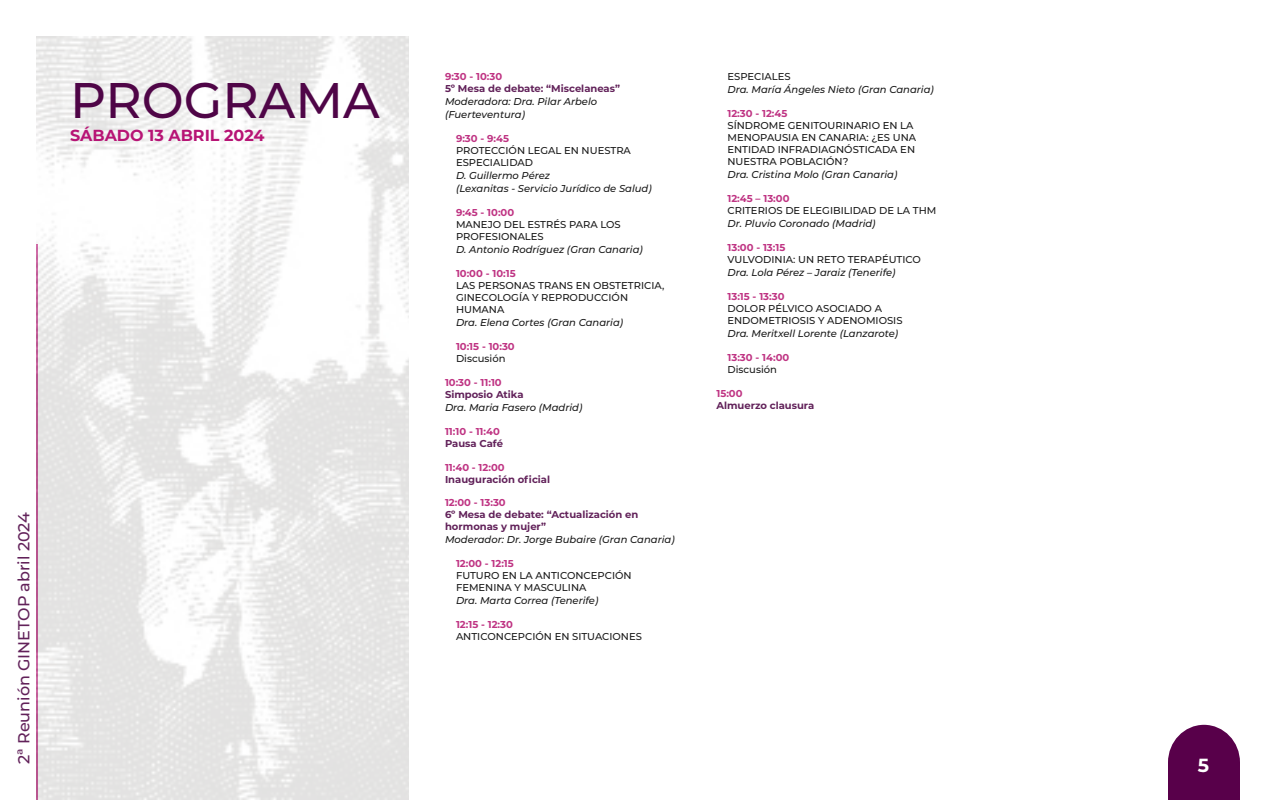
<style>
.page{position:relative;width:1280px;height:800px;background:#fff}
.page>*{position:absolute;margin:0;border:0;box-sizing:border-box;transform-origin:0 0}
.t1{font:500 50px "Montserrat";color:#4f0547}
.t2{font:700 19px "Montserrat";color:#fff}
.t3{font:500 16px "Montserrat";color:#62225a}
.t4{font:700 16px "Montserrat";color:#b71475}
.t5{font:500 10px/12px "Montserrat";color:#1a1a1a}
.t6{font:italic 500 10px/13px "Montserrat";color:#1a1a1a}
.t7{font:700 10px "Montserrat";color:#bf3483}
.t8{font:700 10px/12px "Montserrat";color:#62225a}
</style>
<div class="page">
<img style="left:36px;top:36px;width:373px;height:764px">
<svg style="left:1168px;top:725px;width:72px;height:75px"></svg>
<h1 class="t1" style="left:70px;top:66px;width:311px">PROGRAMA</h1>
<h3 class="t4" style="left:70px;top:124px;width:196px">SÁBADO 13 ABRIL 2024</h3>
<h3 class="t3" style="left:13px;top:764px;width:253px;rotate:-90deg">2ª Reunión GINETOP abril 2024</h3>
<p class="t7" style="left:445px;top:69px;width:59px">9:30 - 10:30</p>
<p class="t8" style="left:445px;top:82px;width:177px">5º Mesa de debate: “Miscelaneas”</p>
<p class="t6" style="left:445px;top:94px;width:154px">Moderadora: Dra. Pilar Arbelo (Fuerteventura)</p>
<p class="t7" style="left:456px;top:131px;width:55px">9:30 - 9:45</p>
<p class="t5" style="left:456px;top:144px;width:176px">PROTECCIÓN LEGAL EN NUESTRA<br>ESPECIALIDAD</p>
<p class="t6" style="left:456px;top:168px;width:197px">D. Guillermo Pérez<br>(Lexanitas - Servicio Jurídico de Salud)</p>
<p class="t7" style="left:456px;top:205px;width:60px">9:45 - 10:00</p>
<p class="t5" style="left:456px;top:218px;width:166px">MANEJO DEL ESTRÉS PARA LOS<br>PROFESIONALES</p>
<p class="t6" style="left:456px;top:242px;width:188px">D. Antonio Rodríguez (Gran Canaria)</p>
<p class="t7" style="left:456px;top:266px;width:61px">10:00 - 10:15</p>
<p class="t5" style="left:456px;top:279px;width:210px">LAS PERSONAS TRANS EN OBSTETRICIA,<br>GINECOLOGÍA Y REPRODUCCIÓN<br>HUMANA</p>
<p class="t6" style="left:456px;top:315px;width:169px">Dra. Elena Cortes (Gran Canaria)</p>
<p class="t7" style="left:456px;top:339px;width:60px">10:15 - 10:30</p>
<p class="t5" style="left:456px;top:352px;width:51px">Discusión</p>
<p class="t7" style="left:445px;top:375px;width:58px">10:30 - 11:10</p>
<p class="t8" style="left:445px;top:388px;width:80px">Simposio Atika</p>
<p class="t6" style="left:445px;top:400px;width:139px">Dra. Maria Fasero (Madrid)</p>
<p class="t7" style="left:445px;top:424px;width:56px">11:10 - 11:40</p>
<p class="t8" style="left:445px;top:437px;width:60px">Pausa Café</p>
<p class="t7" style="left:445px;top:460px;width:61px">11:40 - 12:00</p>
<p class="t8" style="left:445px;top:473px;width:107px">Inauguración oficial</p>
<p class="t7" style="left:445px;top:495px;width:62px">12:00 - 13:30</p>
<p class="t8" style="left:445px;top:508px;width:195px">6º Mesa de debate: “Actualización en hormonas y mujer”</p>
<p class="t6" style="left:445px;top:532px;width:231px">Moderador: Dr. Jorge Bubaire (Gran Canaria)</p>
<p class="t7" style="left:456px;top:556px;width:59px">12:00 - 12:15</p>
<p class="t5" style="left:456px;top:569px;width:177px">FUTURO EN LA ANTICONCEPCIÓN<br>FEMENINA Y MASCULINA</p>
<p class="t6" style="left:456px;top:593px;width:144px">Dra. Marta Correa (Tenerife)</p>
<p class="t7" style="left:456px;top:617px;width:58px">12:15 - 12:30</p>
<p class="t5" style="left:456px;top:630px;width:187px">ANTICONCEPCIÓN EN SITUACIONES</p>
<p class="t5" style="left:728px;top:70px;width:65px">ESPECIALES</p>
<p class="t6" style="left:728px;top:82px;width:208px">Dra. María Ángeles Nieto (Gran Canaria)</p>
<p class="t7" style="left:728px;top:106px;width:61px">12:30 - 12:45</p>
<p class="t5" style="left:728px;top:119px;width:190px">SÍNDROME GENITOURINARIO EN LA<br>MENOPAUSIA EN CANARIA: ¿ES UNA<br>ENTIDAD INFRADIAGNÓSTICADA EN<br>NUESTRA POBLACIÓN?</p>
<p class="t6" style="left:728px;top:167px;width:171px">Dra. Cristina Molo (Gran Canaria)</p>
<p class="t7" style="left:728px;top:191px;width:63px">12:45 – 13:00</p>
<p class="t5" style="left:728px;top:204px;width:210px">CRITERIOS DE ELEGIBILIDAD DE LA THM</p>
<p class="t6" style="left:728px;top:216px;width:150px">Dr. Pluvio Coronado (Madrid)</p>
<p class="t7" style="left:728px;top:240px;width:59px">13:00 - 13:15</p>
<p class="t5" style="left:728px;top:253px;width:195px">VULVODINIA: UN RETO TERAPÉUTICO</p>
<p class="t6" style="left:728px;top:265px;width:170px">Dra. Lola Pérez – Jaraiz (Tenerife)</p>
<p class="t7" style="left:728px;top:289px;width:59px">13:15 - 13:30</p>
<p class="t5" style="left:728px;top:302px;width:177px">DOLOR PÉLVICO ASOCIADO A<br>ENDOMETRIOSIS Y ADENOMIOSIS</p>
<p class="t6" style="left:728px;top:326px;width:172px">Dra. Meritxell Lorente (Lanzarote)</p>
<p class="t7" style="left:728px;top:350px;width:63px">13:30 - 14:00</p>
<p class="t5" style="left:728px;top:363px;width:51px">Discusión</p>
<p class="t7" style="left:716px;top:386px;width:28px">15:00</p>
<p class="t8" style="left:716px;top:399px;width:99px">Almuerzo clausura</p>
<h2 class="t2" style="left:1198px;top:751px;width:13px">5</h2>
</div>
